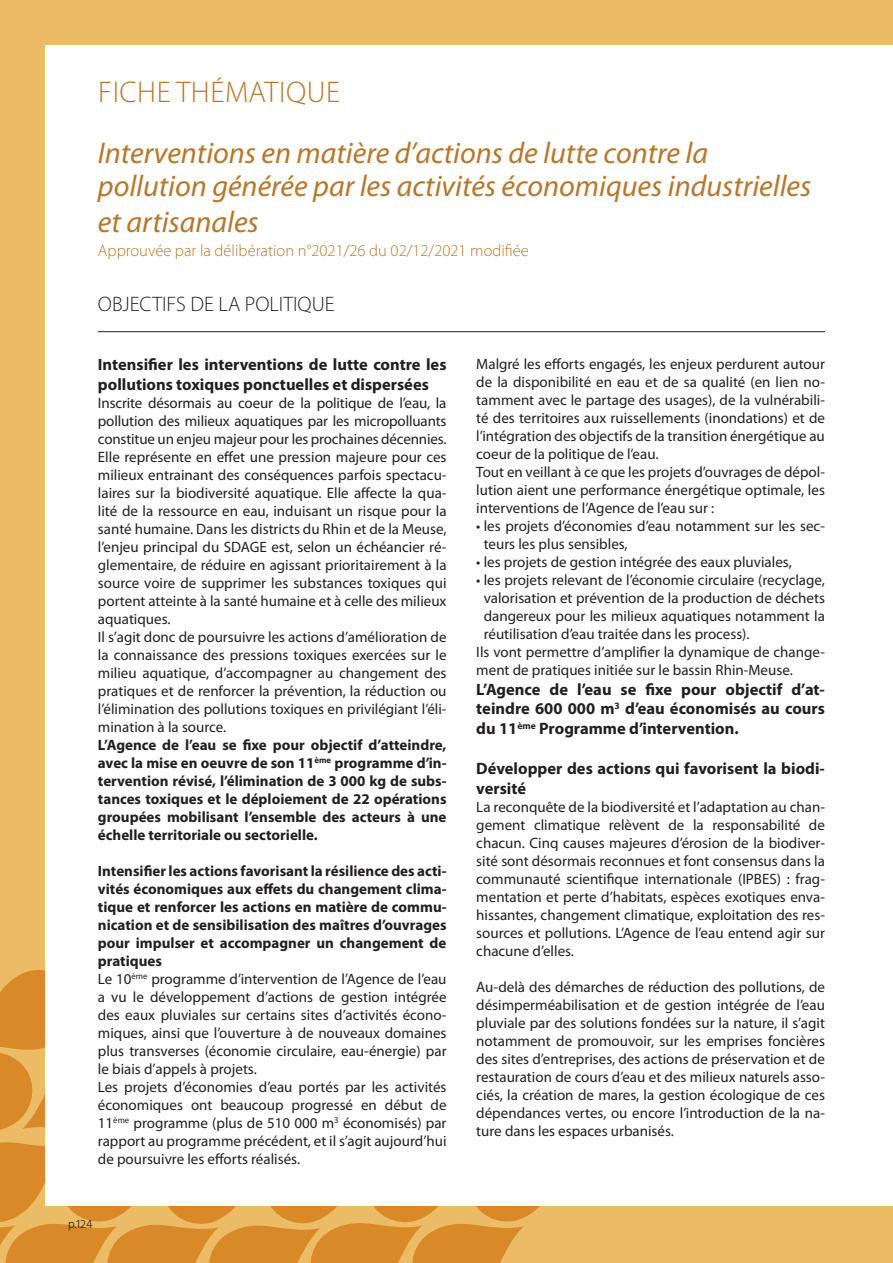
<style>
.page{position:relative;width:893px;height:1263px;background:#fff}
.page>*{position:absolute;margin:0;border:0;box-sizing:border-box;transform-origin:0 0}
.t1{font:italic 30px/33px "Myriad Pro";color:#b8762b}
.t2{font:300 30px "Myriad Pro";letter-spacing:.02em;color:#b8762b}
.t3{font:300 21px "Myriad Pro";color:#231f20}
.t4{font:700 16.5px/19.8px "Myriad Pro";color:#231f20}
.t5{font:300 16.5px "Myriad Pro";color:#b8762b}
.t6{font:15px/18px "Myriad Pro";color:#231f20;text-align:justify}
.t7{font:700 15px/18px "Myriad Pro";color:#231f20;text-align:justify}
.t8{font:300 12px "Hind";color:#231f20}
</style>
<div class="page">
<div style="left:23px;top:0;width:870px;height:45px;background:#ecbb66"></div>
<div style="left:0;top:1205px;width:893px;height:58px;background:#ecbb66"></div>
<div style="left:0;top:0;width:45px;height:1263px;background:#ecbb66"></div>
<svg style="left:0;top:970px;width:805px;height:293px"></svg>
<div style="left:45px;top:45px;width:848px;height:1160px;background:#fff"></div>
<hr style="left:98px;top:331px;width:727px;height:1px;background:#231f20">
<p class="t2" style="left:98px;top:74px;width:243px">FICHE THÉMATIQUE</p>
<p class="t1" style="left:98px;top:136px;width:715px">Interventions en matière d’actions de lutte contre la pollution générée par les activités économiques industrielles</p>
<p class="t1" style="left:98px;top:205px;width:162px">et artisanales</p>
<p class="t5" style="left:98px;top:240px;width:432px">Approuvée par la délibération n°2021/26 du 02/12/2021 modifiée</p>
<p class="t3" style="left:98px;top:291px;width:238px">OBJECTIFS DE LA POLITIQUE</p>
<p class="t4" style="left:98px;top:354px;width:350px">Intensifier les interventions de lutte contre les pollutions toxiques ponctuelles et dispersées</p>
<p class="t6" style="left:98px;top:393px;width:350px">Inscrite désormais au coeur de la politique de l’eau, la pollution des milieux aquatiques par les micropolluants constitue un enjeu majeur pour les prochaines décennies.</p>
<p class="t6" style="left:98px;top:447px;width:350px">Elle représente en effet une pression majeure pour ces milieux entrainant des conséquences parfois spectacu&shy;laires sur la biodiversité aquatique. Elle affecte la qua&shy;lité de la ressource en eau, induisant un risque pour la santé humaine. Dans les districts du Rhin et de la Meuse, l’enjeu principal du SDAGE est, selon un échéancier ré&shy;glementaire, de réduire en agissant prioritairement à la source voire de supprimer les substances toxiques qui portent atteinte à la santé humaine et à celle des milieux aquatiques.</p>
<p class="t6" style="left:98px;top:627px;width:350px">Il s’agit donc de poursuivre les actions d’amélioration de la connaissance des pressions toxiques exercées sur le milieu aquatique, d’accompagner au changement des pratiques et de renforcer la prévention, la réduction ou l’élimination des pollutions toxiques en privilégiant l’éli&shy;mination à la source.</p>
<p class="t7" style="left:98px;top:735px;width:350px">L’Agence de l’eau se fixe pour objectif d’atteindre, avec la mise en oeuvre de son 11<sup>ème</sup> programme d’in&shy;tervention révisé, l’élimination de 3 000 kg de subs&shy;tances toxiques et le déploiement de 22 opérations groupées mobilisant l’ensemble des acteurs à une échelle territoriale ou sectorielle.</p>
<p class="t7" style="left:98px;top:861px;width:350px">Intensifier les actions favorisant la résilience des acti&shy;vités économiques aux effets du changement clima&shy;tique et renforcer les actions en matière de commu&shy;nication et de sensibilisation des maîtres d’ouvrages pour impulser et accompagner un changement de pratiques</p>
<p class="t6" style="left:98px;top:969px;width:350px">Le 10<sup>ème</sup> programme d’intervention de l’Agence de l’eau a vu le développement d’actions de gestion intégrée des eaux pluviales sur certains sites d’activités écono&shy;miques, ainsi que l’ouverture à de nouveaux domaines plus transverses (économie circulaire, eau-énergie) par le biais d’appels à projets.</p>
<p class="t6" style="left:98px;top:1077px;width:350px">Les projets d’économies d’eau portés par les activités économiques ont beaucoup progressé en début de 11<sup>ème</sup> programme (plus de 510 000 m<sup>3</sup> économisés) par rapport au programme précédent, et il s’agit aujourd’hui de poursuivre les efforts réalisés.</p>
<p class="t8" style="left:68px;top:1216px;width:26px">p.124</p>
<p class="t6" style="left:476px;top:354px;width:350px">Malgré les efforts engagés, les enjeux perdurent autour de la disponibilité en eau et de sa qualité (en lien no&shy;tamment avec le partage des usages), de la vulnérabili&shy;té des territoires aux ruissellements (inondations) et de l’intégration des objectifs de la transition énergétique au coeur de la politique de l’eau.</p>
<p class="t6" style="left:476px;top:462px;width:350px">Tout en veillant à ce que les projets d’ouvrages de dépol&shy;lution aient une performance énergétique optimale, les interventions de l’Agence de l’eau sur :</p>
<p class="t6" style="left:484px;top:516px;width:343px;text-indent:-7px">• les projets d’économies d’eau notamment sur les sec&shy;teurs les plus sensibles,</p>
<p class="t6" style="left:476px;top:552px;width:317px">• les projets de gestion intégrée des eaux pluviales,</p>
<p class="t6" style="left:484px;top:570px;width:343px;text-indent:-7px">• les projets relevant de l’économie circulaire (recyclage, valorisation et prévention de la production de déchets dangereux pour les milieux aquatiques notamment la réutilisation d’eau traitée dans les process).</p>
<p class="t6" style="left:476px;top:642px;width:350px">Ils vont permettre d’amplifier la dynamique de change&shy;ment de pratiques initiée sur le bassin Rhin-Meuse.</p>
<p class="t4" style="left:476px;top:678px;width:350px;text-align:justify">L’Agence de l’eau se fixe pour objectif d’at&shy;teindre 600 000 m<sup>3</sup> d’eau économisés au cours du 11<sup>ème</sup> Programme d’intervention.</p>
<p class="t4" style="left:476px;top:758px;width:350px">Développer des actions qui favorisent la biodi&shy;versité</p>
<p class="t6" style="left:476px;top:797px;width:350px">La reconquête de la biodiversité et l’adaptation au chan&shy;gement climatique relèvent de la responsabilité de chacun. Cinq causes majeures d’érosion de la biodiver&shy;sité sont désormais reconnues et font consensus dans la communauté scientifique internationale (IPBES) : frag&shy;mentation et perte d’habitats, espèces exotiques enva&shy;hissantes, changement climatique, exploitation des res&shy;sources et pollutions. L’Agence de l’eau entend agir sur chacune d’elles.</p>
<p class="t6" style="left:476px;top:977px;width:350px">Au-delà des démarches de réduction des pollutions, de désimperméabilisation et de gestion intégrée de l’eau pluviale par des solutions fondées sur la nature, il s’agit notamment de promouvoir, sur les emprises foncières des sites d’entreprises, des actions de préservation et de restauration de cours d’eau et des milieux naturels asso&shy;ciés, la création de mares, la gestion écologique de ces dépendances vertes, ou encore l’introduction de la na&shy;ture dans les espaces urbanisés.</p>
</div>
